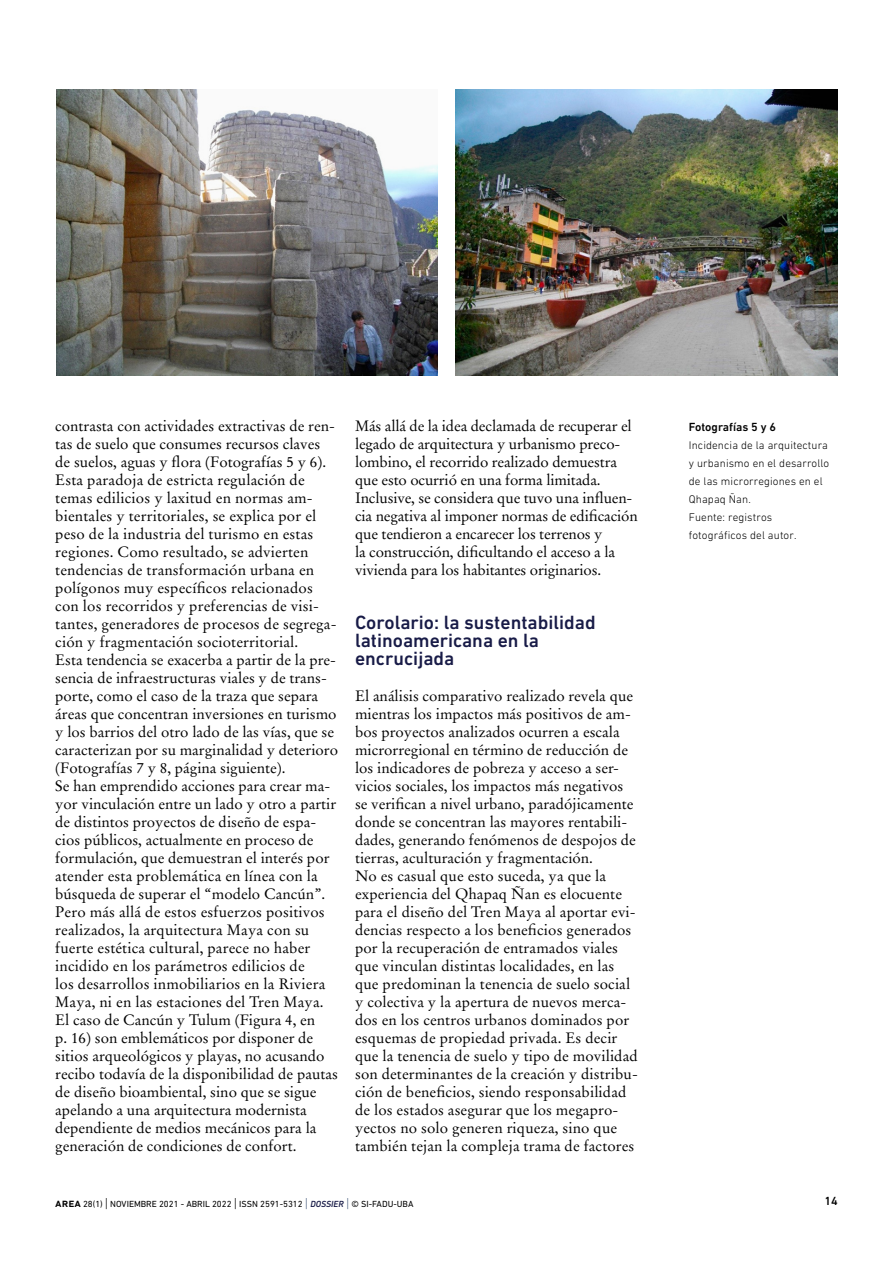
<style>
.page{position:relative;width:893px;height:1263px;background:#fff}
.page>*{position:absolute;margin:0;border:0;box-sizing:border-box;transform-origin:0 0}
.t1{font:500 19.5px/18px "DIN Next LT Pro";color:#181b47}
.t2{font:15px/18px "Stempel Garamond LT Std";color:#000}
.t3{font:500 12px "DIN Next LT Pro";color:#000}
.t4{font:300 11.25px/18px "DIN Next LT Pro";letter-spacing:.01em;color:#000}
.t5{font:9px "DIN Next LT Pro";color:#000}
.s1{font-weight:500;font-size:12px}
.s2{font-weight:300;font-size:13.5px}
.s3{font-weight:300;font-size:13.5px;color:#4f6282}
.s4{font-weight:500;font-style:italic;color:#181b47}
</style>
<div class="page">
<img style="left:56px;top:90px;width:382px;height:286px">
<img style="left:455px;top:89px;width:383px;height:287px">
<p class="t2" style="left:55px;top:417px;width:284px">contrasta con actividades extractivas de ren&shy;tas de suelo que consumes recursos claves de suelos, aguas y flora (Fotografías 5 y 6).<br>Esta paradoja de estricta regulación de temas edilicios y laxitud en normas am&shy;bientales y territoriales, se explica por el peso de la industria del turismo en estas regiones. Como resultado, se advierten tendencias de transformación urbana en polígonos muy específicos relacionados con los recorridos y preferencias de visi&shy;tantes, generadores de procesos de segrega&shy;ción y fragmentación socioterritorial.<br>Esta tendencia se exacerba a partir de la pre&shy;sencia de infraestructuras viales y de trans&shy;porte, como el caso de la traza que separa áreas que concentran inversiones en turismo y los barrios del otro lado de las vías, que se caracterizan por su marginalidad y deterioro (Fotografías 7 y 8, página siguiente).<br>Se han emprendido acciones para crear ma&shy;yor vinculación entre un lado y otro a partir de distintos proyectos de diseño de espa&shy;cios públicos, actualmente en proceso de formulación, que demuestran el interés por atender esta problemática en línea con la búsqueda de superar el “modelo Cancún”.<br>Pero más allá de estos esfuerzos positivos realizados, la arquitectura Maya con su fuerte estética cultural, parece no haber incidido en los parámetros edilicios de<br>los desarrollos inmobiliarios en la Riviera Maya, ni en las estaciones del Tren Maya.<br>El caso de Cancún y Tulum (Figura 4, en<br>p. 16) son emblemáticos por disponer de sitios arqueológicos y playas, no acusando recibo todavía de la disponibilidad de pautas de diseño bioambiental, sino que se sigue apelando a una arquitectura modernista dependiente de medios mecánicos para la generación de condiciones de confort.</p>
<p class="t2" style="left:355px;top:417px;width:284px">Más allá de la idea declamada de recuperar el legado de arquitectura y urbanismo preco&shy;lombino, el recorrido realizado demuestra que esto ocurrió en una forma limitada.<br>Inclusive, se considera que tuvo una influen&shy;cia negativa al imponer normas de edificación que tendieron a encarecer los terrenos y<br>la construcción, dificultando el acceso a la vivienda para los habitantes originarios.</p>
<h1 class="t1" style="left:355px;top:614px;width:242px">Corolario: la sustentabilidad latinoamericana en la encrucijada</h1>
<p class="t2" style="left:355px;top:687px;width:284px">El análisis comparativo realizado revela que mientras los impactos más positivos de am&shy;bos proyectos analizados ocurren a escala microrregional en término de reducción de los indicadores de pobreza y acceso a ser&shy;vicios sociales, los impactos más negativos se verifican a nivel urbano, paradójicamente donde se concentran las mayores rentabili&shy;dades, generando fenómenos de despojos de tierras, aculturación y fragmentación.<br>No es casual que esto suceda, ya que la experiencia del Qhapaq Ñan es elocuente para el diseño del Tren Maya al aportar evi&shy;dencias respecto a los beneficios generados por la recuperación de entramados viales que vinculan distintas localidades, en las que predominan la tenencia de suelo social y colectiva y la apertura de nuevos merca&shy;dos en los centros urbanos dominados por esquemas de propiedad privada. Es decir que la tenencia de suelo y tipo de movilidad son determinantes de la creación y distribu&shy;ción de beneficios, siendo responsabilidad de los estados asegurar que los megapro&shy;yectos no solo generen riqueza, sino que también tejan la compleja trama de factores</p>
<p class="t3" style="left:689px;top:420px;width:89px">Fotografías 5 y 6</p>
<p class="t4" style="left:689px;top:436px;width:142px">Incidencia de la arquitectura y urbanismo en el desarrollo de las microrregiones en el<br>Qhapaq Ñan.<br>Fuente: registros fotográficos del autor.</p>
<p class="t5" style="left:55px;top:1198px;width:360px"><span class="s1">area</span> 28(1) <span class="s2">|</span> NOVIEMBRE 2021 - ABRIL 2022 <span class="s2">|</span> ISSN 2591-5312 <span class="s3">|</span> <span class="s4">DOSSIER</span> <span class="s3">|</span> © SI-FADU-UBA</p>
<p class="t3" style="left:824px;top:1194px;width:15px">14</p>
</div>
